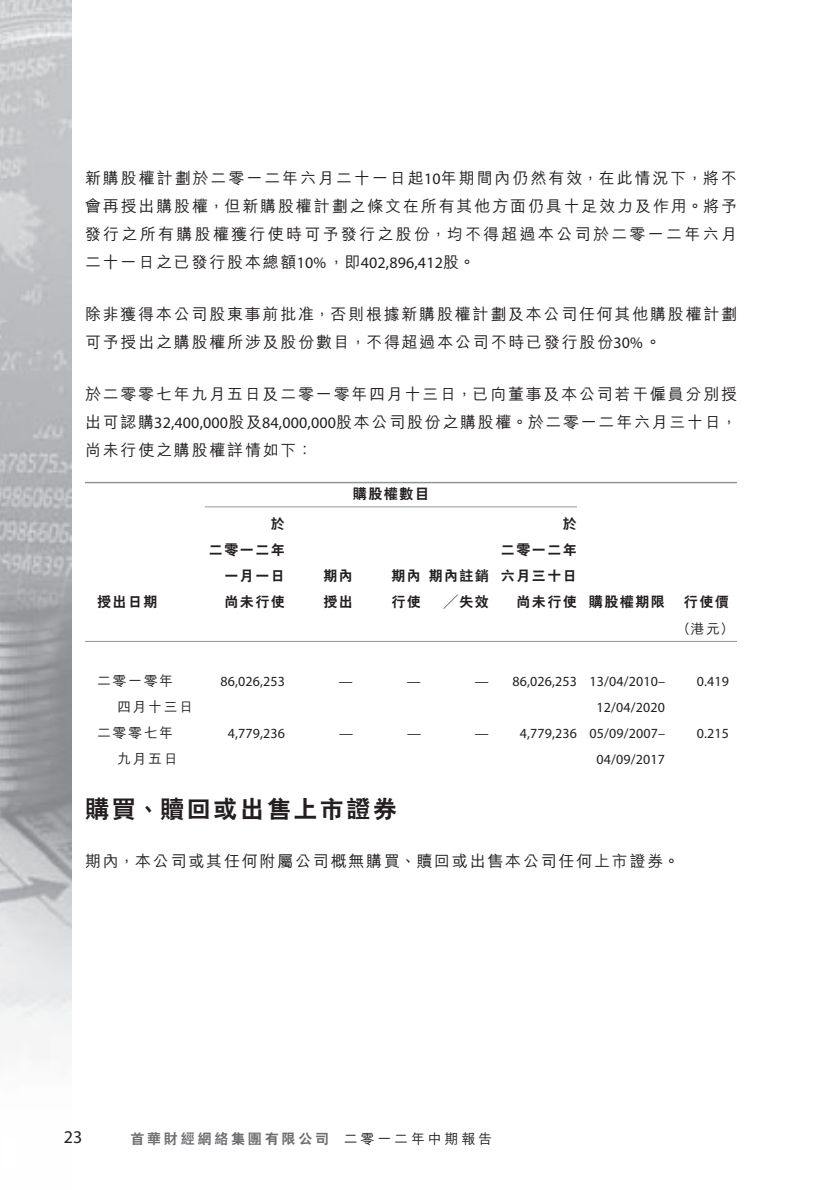
<style>
.page{position:relative;width:840px;height:1190px;background:#fff}
.page>*{position:absolute;margin:0;border:0;box-sizing:border-box;transform-origin:0 0}
.t1{font:24px "C Hei 2 HK Xbold E Ten B5 H";letter-spacing:.11em;color:#231f20}
.t2{font:18px "Myriad Pro";color:#231f20}
.t3{font:16px/28px "M Hei HK Medium E Ten B5 H";letter-spacing:.11em;color:#231f20;text-align:justify}
.t4{font:14px/26px "Myriad Pro";letter-spacing:.01em;color:#231f20;text-align:right}
.t5{font:14px/26px "C Hei 2 HK Xbold E Ten B5 H";letter-spacing:.11em;color:#231f20;text-align:right}
.t6{font:14px/26px "M Hei HK Medium E Ten B5 H";letter-spacing:.11em;color:#231f20}
.t7{font:14px "C Hei 2 HK Xbold E Ten B5 H";letter-spacing:.2em;color:#6c6d70}
.s1{font-family:"Myriad Pro"}
.s2{font-family:"M Hei HK Medium E Ten B5 H";color:#231f20}
</style>
<div class="page">
<img style="left:0;top:0;width:72px;height:1058px">
<hr style="left:85px;top:482px;width:120px;height:1px;background:#939598">
<hr style="left:577px;top:482px;width:160px;height:1px;background:#939598">
<hr style="left:85px;top:641px;width:652px;height:1px;background:#939598">
<hr style="left:205px;top:482px;width:372px;height:1px;background:#939598">
<hr style="left:205px;top:506px;width:372px;height:1px;background:#939598">
<p class="t3" style="left:85px;top:166px;width:654px">新購股權計劃於二零一二年六月二十一日起<span class="s1">10</span>年期間內仍然有效，在此情況下，將不會再授出購股權，但新購股權計劃之條文在所有其他方面仍具十足效力及作用。將予發行之所有購股權獲行使時可予發行之股份，均不得超過本公司於二零一二年六月二十一日之已發行股本總額<span class="s1">10%</span>，即<span class="s1">402,896,412</span>股。</p>
<p class="t3" style="left:85px;top:302px;width:654px">除非獲得本公司股東事前批准，否則根據新購股權計劃及本公司任何其他購股權計劃可予授出之購股權所涉及股份數目，不得超過本公司不時已發行股份<span class="s1">30%</span>。</p>
<p class="t3" style="left:85px;top:382px;width:654px">於二零零七年九月五日及二零一零年四月十三日，已向董事及本公司若干僱員分別授出可認購<span class="s1">32,400,000</span>股及<span class="s1">84,000,000</span>股本公司股份之購股權。於二零一二年六月三十日，尚未行使之購股權詳情如下：</p>
<p class="t5" style="left:353px;top:483px;width:78px">購股權數目</p>
<p class="t5" style="left:97px;top:591px;width:62px">授出日期</p>
<p class="t5" style="left:209px;top:513px;width:78px">於<br>二零一二年一月一日尚未行使</p>
<p class="t5" style="left:323px;top:565px;width:31px;text-align:left">期內授出</p>
<p class="t5" style="left:391px;top:565px;width:31px;text-align:left">期內行使</p>
<p class="t5" style="left:429px;top:565px;width:61px">期內註銷╱失效</p>
<p class="t5" style="left:563px;top:513px;width:15px">於</p>
<p class="t5" style="left:501px;top:539px;width:78px">二零一二年</p>
<p class="t5" style="left:501px;top:565px;width:78px">六月三十日</p>
<p class="t5" style="left:516px;top:591px;width:150px">尚未行使 購股權期限</p>
<p class="t5" style="left:684px;top:591px;width:47px">行使價</p>
<p class="t6" style="left:676px;top:617px;width:59px">（港元）</p>
<p class="t6" style="left:117px;top:670px;width:78px;text-indent:-20px">二零一零年<br>四月十三日</p>
<p class="t4" style="left:220px;top:669px;width:66px">86,026,253</p>
<p class="t4" style="left:339px;top:669px;width:15px">—</p>
<p class="t4" style="left:407px;top:669px;width:15px">—</p>
<p class="t4" style="left:475px;top:669px;width:192px">— 86,026,253 13/04/2010–<br>12/04/2020</p>
<p class="t4" style="left:697px;top:669px;width:34px">0.419</p>
<p class="t6" style="left:117px;top:722px;width:62px;text-indent:-20px">二零零七年九月五日</p>
<p class="t4" style="left:228px;top:722px;width:59px">4,779,236</p>
<p class="t4" style="left:339px;top:722px;width:15px">—</p>
<p class="t4" style="left:407px;top:722px;width:15px">—</p>
<p class="t4" style="left:475px;top:722px;width:192px">— 4,779,236 05/09/2007–<br>04/09/2017</p>
<p class="t4" style="left:697px;top:722px;width:34px">0.215</p>
<h1 class="t1" style="left:85px;top:800px;width:314px">購買、贖回或出售上市證券</h1>
<p class="t3" style="left:85px;top:849px;width:596px">期內，本公司或其任何附屬公司概無購買、贖回或出售本公司任何上市證券。</p>
<p class="t2" style="left:64px;top:1130px;width:20px">23</p>
<p class="t7" style="left:130px;top:1133px;width:363px">首華財經網絡集團有限公司 <span class="s2">二零一二年中期報告</span></p>
</div>
